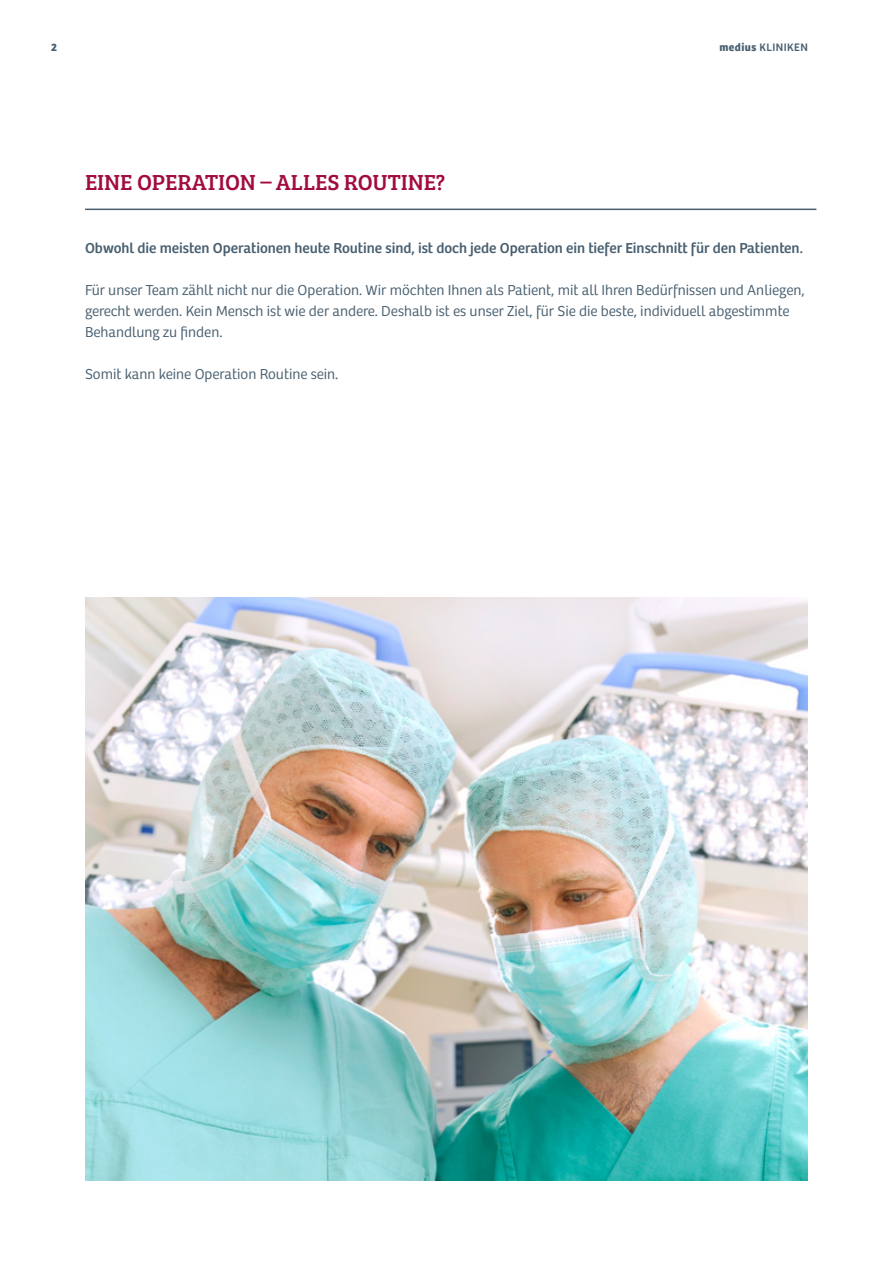
<style>
.page{position:relative;width:893px;height:1263px;background:#fff}
.page>*{position:absolute;margin:0;border:0;box-sizing:border-box;transform-origin:0 0}
.HEADLINE{font:22.5px "Bree Serif";letter-spacing:-.005em;color:#a20b3f}
.Fließtext___Bree_lig{font:15px "Bree Light MK";color:#485f70}
.Fließtext___Bree_reg{font:15px "Bree Regular MK";color:#485f70}
.t1{font:11.25px "Bree";letter-spacing:.04em;color:#485f70}
.t2{font:700 11.25px "Bree";color:#485f70}
.s1{font-weight:700}
</style>
<div class="page">
<hr style="left:85px;top:209px;width:731px;height:1px;background:#485f70">
<img style="left:85px;top:597px;width:723px;height:583px">
<p class="t2" style="left:51px;top:40px;width:7px">2</p>
<p class="t1" style="left:719px;top:40px;width:90px"><span class="s1">medius</span> KLINIKEN</p>
<p class="HEADLINE" style="left:85px;top:165px;width:362px">EINE OPERATION – ALLES ROUTINE?</p>
<p class="Fließtext___Bree_reg" style="left:85px;top:239px;width:719px">Obwohl die meisten Operationen heute Routine sind, ist doch jede Operation ein tiefer Einschnitt für den Patienten.</p>
<p class="Fließtext___Bree_lig" style="left:85px;top:281px;width:721px">Für unser Team zählt nicht nur die Operation. Wir möchten Ihnen als Patient, mit all Ihren Bedürfnissen und Anliegen,</p>
<p class="Fließtext___Bree_lig" style="left:85px;top:302px;width:706px">gerecht werden. Kein Mensch ist wie der andere. Deshalb ist es unser Ziel, für Sie die beste, individuell abgestimmte</p>
<p class="Fließtext___Bree_lig" style="left:85px;top:323px;width:139px">Behandlung zu finden.</p>
<p class="Fließtext___Bree_lig" style="left:85px;top:365px;width:255px">Somit kann keine Operation Routine sein.</p>
</div>
